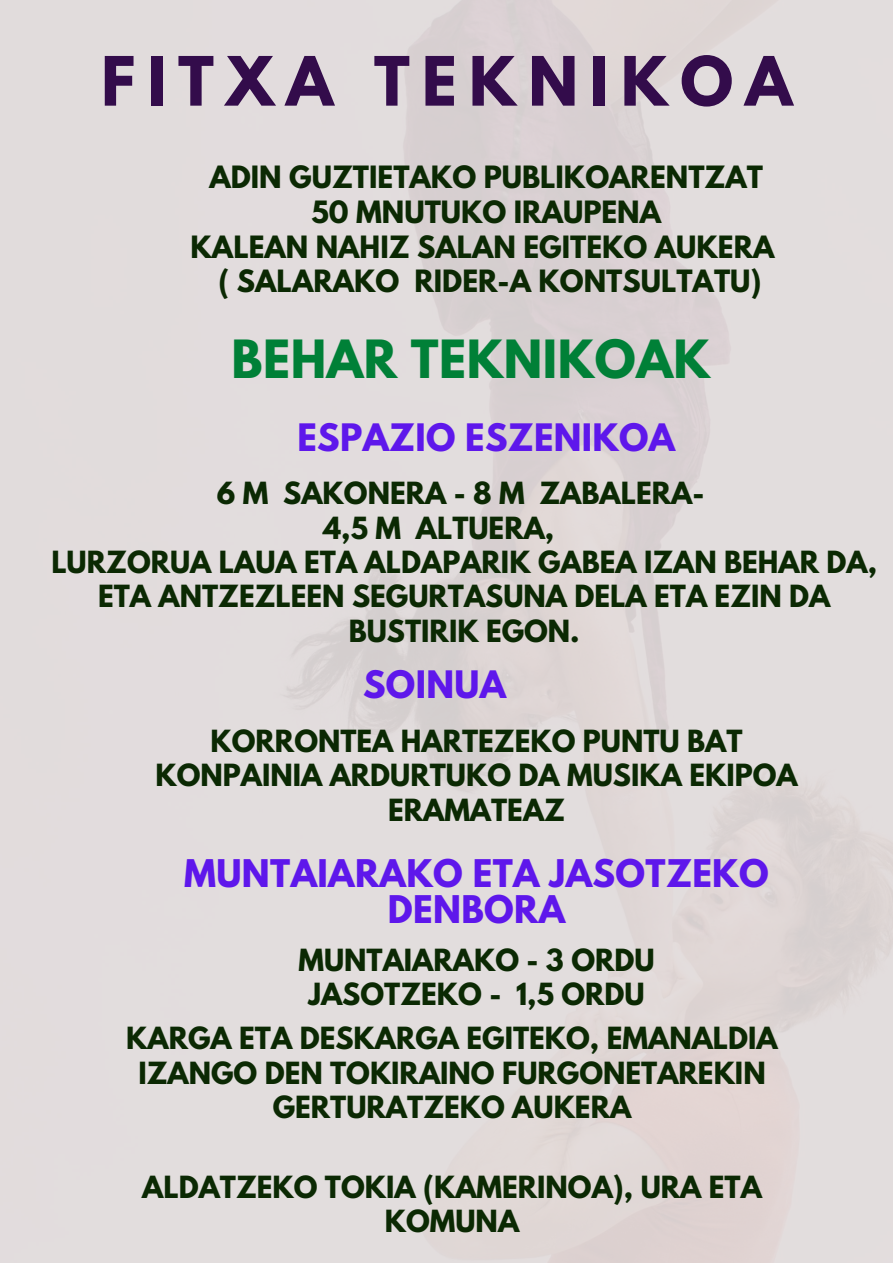
<style>
.page{position:relative;width:893px;height:1263px;background:#fff}
.page>*{position:absolute;margin:0;border:0;box-sizing:border-box;transform-origin:0 0}
.t1{font:700 60.22px "League Spartan";letter-spacing:.2em;color:#330c4b}
.t2{font:700 46.65px "League Spartan";letter-spacing:.01em;color:#008037}
.t3{font:700 33.75px/36px "League Spartan";letter-spacing:.01em;color:#5e17eb;text-align:center}
.t4{font:700 33.53px "League Spartan";letter-spacing:.01em;color:#5e17eb}
.t5{font:700 27.22px/34.7px "League Spartan";color:#0b2903;text-align:center}
.t6{font:700 27.08px/34.3px "League Spartan";color:#0b2903;text-align:center}
</style>
<div class="page">
<h1 class="t1" style="left:101px;top:51px;width:693px">FITXA TEKNIKOA</h1>
<p class="t5" style="left:191px;top:163px;width:585px">ADIN GUZTIETAKO PUBLIKOARENTZAT<br>50 MNUTUKO IRAUPENA<br>KALEAN NAHIZ SALAN EGITEKO AUKERA ( SALARAKO RIDER-A KONTSULTATU)</p>
<h2 class="t2" style="left:232px;top:336px;width:480px">BEHAR TEKNIKOAK</h2>
<p class="t4" style="left:297px;top:421px;width:379px">ESPAZIO ESZENIKOA</p>
<p class="t6" style="left:217px;top:480px;width:489px">6 M SAKONERA - 8 M ZABALERA-</p>
<p class="t6" style="left:323px;top:514px;width:233px">4,5 M ALTUERA,</p>
<p class="t6" style="left:51px;top:548px;width:827px">LURZORUA LAUA ETA ALDAPARIK GABEA IZAN BEHAR DA,</p>
<p class="t6" style="left:98px;top:583px;width:734px">ETA ANTZEZLEEN SEGURTASUNA DELA ETA EZIN DA</p>
<p class="t6" style="left:349px;top:617px;width:232px">BUSTIRIK EGON.</p>
<p class="t4" style="left:363px;top:668px;width:144px">SOINUA</p>
<p class="t6" style="left:155px;top:727px;width:644px">KORRONTEA HARTEZEKO PUNTU BAT<br>KONPAINIA ARDURTUKO DA MUSIKA EKIPOA<br>ERAMATEAZ</p>
<p class="t3" style="left:184px;top:860px;width:586px">MUNTAIARAKO ETA JASOTZEKO<br>DENBORA</p>
<p class="t6" style="left:298px;top:946px;width:357px">MUNTAIARAKO - 3 ORDU<br>JASOTZEKO - 1,5 ORDU</p>
<p class="t6" style="left:126px;top:1025px;width:653px">KARGA ETA DESKARGA EGITEKO, EMANALDIA<br>IZANGO DEN TOKIRAINO FURGONETAREKIN<br>GERTURATZEKO AUKERA</p>
<p class="t6" style="left:142px;top:1173px;width:621px">ALDATZEKO TOKIA (KAMERINOA), URA ETA<br>KOMUNA</p>
</div>
